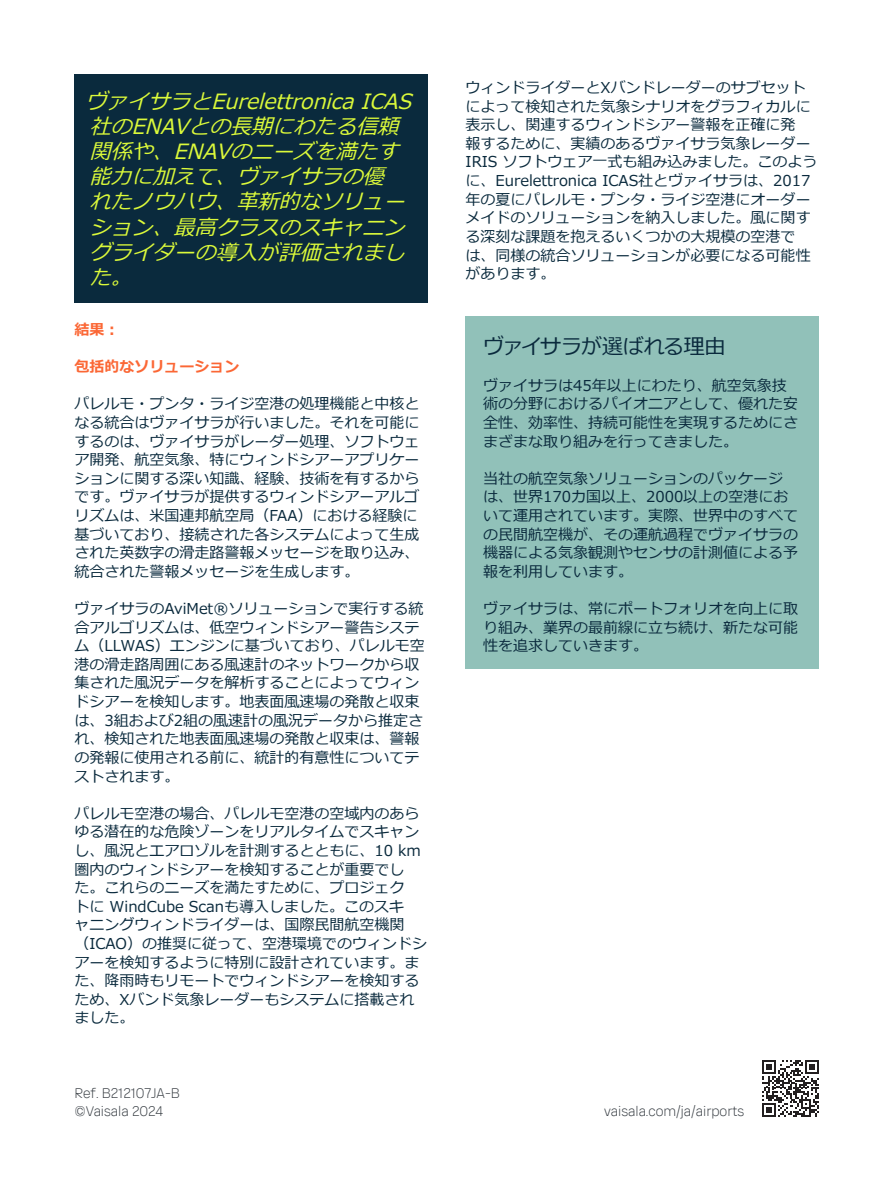
<style>
.page{position:relative;width:893px;height:1191px;background:#fff}
.page>*{position:absolute;margin:0;border:0;box-sizing:border-box;transform-origin:0 0}
.Pull_quote{font:italic 21px/25.2px "Meiryo";color:#dbf93a}
.Ingress{font:21px "Meiryo";letter-spacing:-.02em;color:#0a2a3d}
.Body{font:15px/18.6px "Meiryo";color:#0a2a3d}
.Subheading{font:700 15px "Meiryo";color:#fb6735}
.t1{font:300 13.5px/18.6px "Vaisala Sans Beta 01";color:#343a40}
</style>
<div class="page">
<div style="left:465px;top:316px;width:354px;height:353px;background:#91c1b9"></div>
<svg style="left:762px;top:1060px;width:56px;height:56px"></svg>
<div style="left:75px;top:74px;width:353px;height:229px;background:#0a2a3d"></div>
<p class="Pull_quote" style="left:85px;top:89px;width:336px">ヴァイサラとEurelettronicaICAS社のENAVとの長期にわたる信頼関係や、ENAVのニーズを満たす能力に加えて、ヴァイサラの優れたノウハウ、革新的なソリューション、最高クラスのスキャニングライダーの導入が評価されました。</p>
<p class="Subheading" style="left:74px;top:319px;width:46px">結果：</p>
<p class="Subheading" style="left:74px;top:356px;width:166px">包括的なソリューション</p>
<p class="Body" style="left:74px;top:395px;width:346px">パレルモ・プンタ・ライジ空港の処理機能と中核となる統合はヴァイサラが行いました。それを可能にするのは、ヴァイサラがレーダー処理、ソフトウェア開発、航空気象、特にウィンドシアーアプリケーションに関する深い知識、経験、技術を有するからです。ヴァイサラが提供するウィンドシアーアルゴリズムは、米国連邦航空局（FAA）における経験に基づいており、接続された各システムによって生成された英数字の滑走路警報メッセージを取り込み、統合された警報メッセージを生成します。</p>
<p class="Body" style="left:74px;top:600px;width:352px">ヴァイサラのAviMet®ソリューションで実行する統合アルゴリズムは、低空ウィンドシアー警告システム（LLWAS）エンジンに基づいており、パレルモ空港の滑走路周囲にある風速計のネットワークから収集された風況データを解析することによってウィンドシアーを検知します。地表面風速場の発散と収束は、3組および2組の風速計の風況データから推定され、検知された地表面風速場の発散と収束は、警報の発報に使用される前に、統計的有意性についてテストされます。</p>
<p class="Body" style="left:74px;top:804px;width:354px">パレルモ空港の場合、パレルモ空港の空域内のあらゆる潜在的な危険ゾーンをリアルタイムでスキャンし、風況とエアロゾルを計測するとともに、10 km圏内のウィンドシアーを検知することが重要でし<br>た。これらのニーズを満たすために、プロジェク<br>トに WindCube Scanも導入しました。このスキ<br>ャニングウィンドライダーは、国際民間航空機関（ICAO）の推奨に従って、空港環境でのウィンドシアーを検知するように特別に設計されています。また、降雨時もリモートでウィンドシアーを検知するため、Xバンド気象レーダーもシステムに搭載されました。</p>
<p class="t1" style="left:74px;top:1083px;width:107px">Ref. B212107JA-B ©Vaisala 2024</p>
<p class="Body" style="left:466px;top:79px;width:353px">ウィンドライダーとXバンドレーダーのサブセットによって検知された気象シナリオをグラフィカルに表示し、関連するウィンドシアー警報を正確に発<br>報するために、実績のあるヴァイサラ気象レーダー<br>IRIS ソフトウェア一式も組み込みました。このように、Eurelettronica ICAS社とヴァイサラは、2017年の夏にパレルモ・プンタ・ライジ空港にオーダーメイドのソリューションを納入しました。風に関する深刻な課題を抱えるいくつかの大規模の空港で<br>は、同様の統合ソリューションが必要になる可能性があります。</p>
<p class="Ingress" style="left:483px;top:331px;width:244px">ヴァイサラが選ばれる理由</p>
<p class="Body" style="left:483px;top:377px;width:317px">ヴァイサラは45年以上にわたり、航空気象技術の分野におけるパイオニアとして、優れた安全性、効率性、持続可能性を実現するためにさまざまな取り組みを行ってきました。</p>
<p class="Body" style="left:483px;top:470px;width:317px">当社の航空気象ソリューションのパッケージは、世界170カ国以上、2000以上の空港において運用されています。実際、世界中のすべての民間航空機が、その運航過程でヴァイサラの機器による気象観測やセンサの計測値による予報を利用しています。</p>
<p class="Body" style="left:483px;top:600px;width:317px;text-align:justify">ヴァイサラは、常にポートフォリオを向上に取り組み、業界の最前線に立ち続け、新たな可能性を追求していきます。</p>
<p class="t1" style="left:604px;top:1102px;width:141px">vaisala.com/ja/airports</p>
</div>
